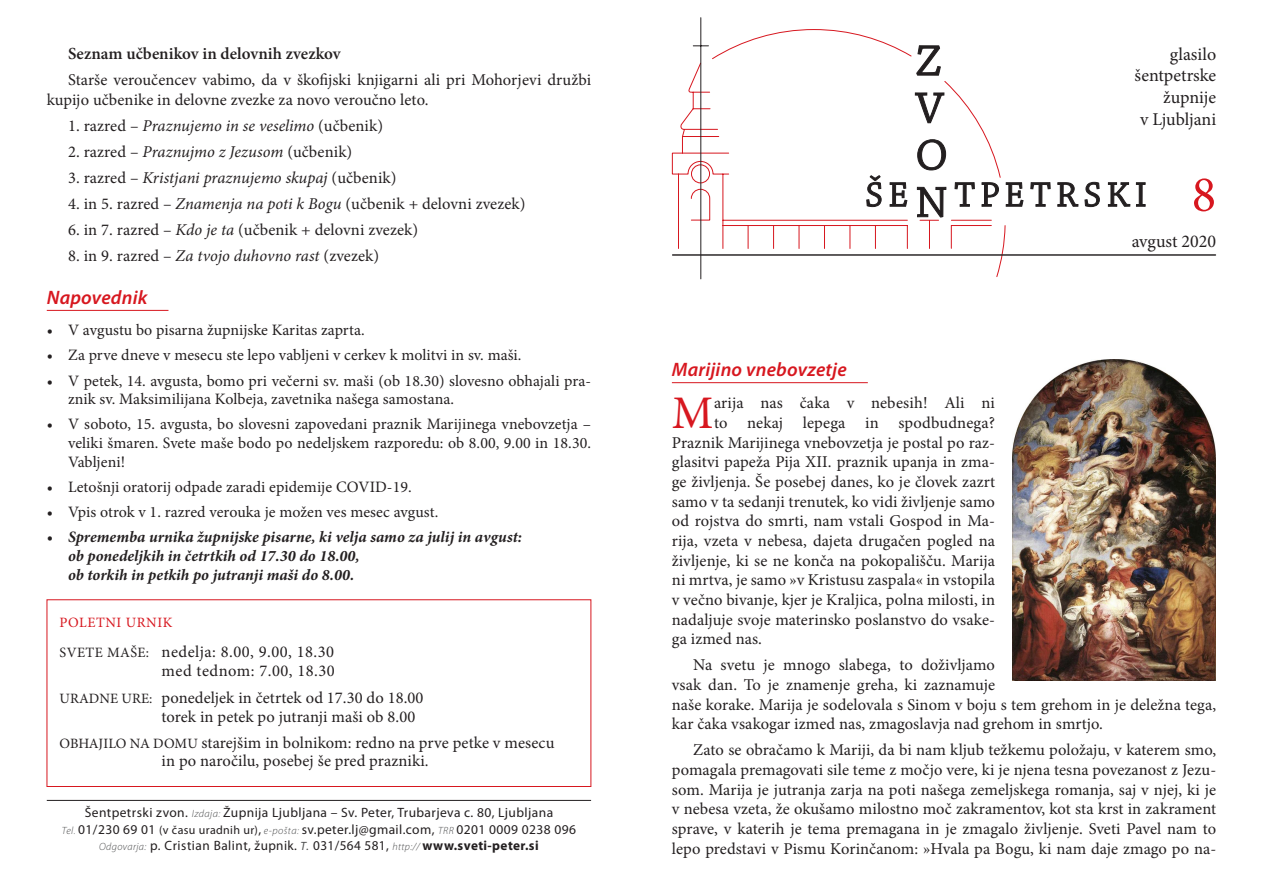
<style>
.page{position:relative;width:1263px;height:893px;background:#fff}
.page>*{position:absolute;margin:0;border:0;box-sizing:border-box;transform-origin:0 0}
.t1{font:51px "Minion Pro";color:#d7171f}
._02___besedilo_prvo{font:46.8px "Minion Pro";color:#d7171f}
._01___Naslov{font:italic 600 19.5px "Myriad Pro";letter-spacing:.01em;color:#d7171f}
.t2{font:18px "Minion Pro";color:#231f20}
._03___podnaslov{font:600 16.95px "Minion Pro";color:#231f20}
._03___Besedilo{font:16.5px/19.6px "Minion Pro";letter-spacing:.005em;color:#231f20}
._02___besedilo_prvo-2{font:16.5px "Minion Pro";letter-spacing:.005em;color:#231f20}
._07___besedilo_mase{font:16.5px/18.8px "Minion Pro";letter-spacing:.005em;color:#231f20}
._03___Besedilo-2{font:italic 16.5px "Minion Pro";letter-spacing:-.005em;color:#231f20}
._07___besedilo_mase-2{font:16.5px/18.3px "Minion Pro";letter-spacing:.03em;color:#231f20;text-align:right}
._07_Besedilo_nastej{font:15.9px/18.8px "Minion Pro";letter-spacing:.005em;color:#231f20}
._07_Besedilo_nastej-2{font:italic 700 15.9px/18.8px "Minion Pro";color:#231f20}
._07___besedilo_mase-3{font:14.25px "Minion Pro";letter-spacing:.04em;color:#d7171f}
._09___kolofon{font:13.5px/16.5px "Myriad Pro";letter-spacing:.03em;color:#231f20;text-align:center}
.s1{font-style:normal}
.s2{font-style:italic}
.s3{font-size:14.25px}
.s4{font-weight:300;font-style:italic;font-size:10.5px;color:#4b4c4d}
.s5{font-weight:300;font-style:italic;font-size:10.5px;color:#6c6d70}
.s6{font-size:12px}
.s7{font-style:italic;font-size:12px;color:#4b4c4d}
.s8{font-weight:700}
</style>
<div class="page">
<svg style="left:672px;top:29px;width:334px;height:248px"></svg>
<hr style="left:700px;top:18px;width:1px;height:261px;background:#231f20">
<svg style="left:693px;top:45px;width:15px;height:1px"></svg>
<hr style="left:673px;top:254px;width:542px;height:2px;background:#231f20">
<svg style="left:866px;top:45px;width:279px;height:172px"></svg>
<hr style="left:47px;top:800px;width:544px;height:1px;background:#231f20">
<div style="left:47px;top:600px;width:544px;height:187px;border:1px solid #d7171f"></div>
<hr style="left:47px;top:310px;width:121px;height:1px;background:#d7171f">
<hr style="left:672px;top:382px;width:196px;height:1px;background:#d7171f">
<img style="left:1012px;top:359px;width:203px;height:321px">
<p class="_03___podnaslov" style="left:68px;top:42px;width:274px">Seznam učbenikov in delovnih zvezkov</p>
<p class="_03___Besedilo" style="left:47px;top:70px;width:546px;text-indent:21px">Starše veroučencev vabimo, da v škofijski knjigarni ali pri Mohorjevi družbi kupijo učbenike in delovne zvezke za novo veroučno leto.</p>
<p class="_03___Besedilo-2" style="left:68px;top:114px;width:317px"><span class="s1">1. razred –</span> Praznujemo in se veselimo <span class="s1">(učbenik)</span></p>
<p class="_03___Besedilo" style="left:68px;top:142px;width:286px">2. razred – <span class="s2">Praznujmo z Jezusom</span> (učbenik)</p>
<p class="_03___Besedilo-2" style="left:68px;top:166px;width:330px"><span class="s1">3. razred –</span> Kristjani praznujemo skupaj <span class="s1">(učbenik)</span></p>
<p class="_03___Besedilo" style="left:68px;top:194px;width:459px">4. in 5. razred – <span class="s2">Znamenja na poti k Bogu</span> (učbenik + delovni zvezek)</p>
<p class="_03___Besedilo" style="left:68px;top:220px;width:352px">6. in 7. razred – <span class="s2">Kdo je ta</span> (učbenik + delovni zvezek)</p>
<p class="_03___Besedilo" style="left:68px;top:246px;width:313px">8. in 9. razred – <span class="s2">Za tvojo duhovno rast</span> (zvezek)</p>
<p class="_01___Naslov" style="left:47px;top:287px;width:102px">Napovednik</p>
<p class="_07_Besedilo_nastej" style="left:47px;top:321px;width:319px">• V avgustu bo pisarna župnijske Karitas zaprta.</p>
<p class="_07_Besedilo_nastej" style="left:47px;top:346px;width:476px">• Za prve dneve v mesecu ste lepo vabljeni v cerkev k molitvi in sv. maši.</p>
<p class="_07_Besedilo_nastej" style="left:68px;top:371px;width:524px;text-indent:-21px">• V petek, 14. avgusta, bomo pri večerni sv. maši (ob 18.30) slovesno obhajali pra&shy;znik sv. Maksimilijana Kolbeja, zavetnika našega samostana.</p>
<p class="_07_Besedilo_nastej" style="left:68px;top:415px;width:525px;text-align:justify;text-indent:-21px">• V soboto, 15. avgusta, bo slovesni zapovedani praznik Marijinega vnebovzetja – veliki šmaren. Svete maše bodo po nedeljskem razporedu: ob 8.00, 9.00 in 18.30.<br>Vabljeni!</p>
<p class="_07_Besedilo_nastej" style="left:47px;top:478px;width:366px">• Letošnji oratorij odpade zaradi epidemije COVID-19.</p>
<p class="_07_Besedilo_nastej" style="left:47px;top:503px;width:393px">• Vpis otrok v 1. razred verouka je možen ves mesec avgust.</p>
<p class="_07_Besedilo_nastej-2" style="left:68px;top:528px;width:456px;text-indent:-21px">• Sprememba urnika župnijske pisarne, ki velja samo za julij in avgust: ob ponedeljkih in četrtkih od 17.30 do 18.00,<br>ob torkih in petkih po jutranji maši do 8.00.</p>
<p class="_07___besedilo_mase-3" style="left:60px;top:613px;width:114px">POLETNI URNIK</p>
<p class="_07___besedilo_mase-2" style="left:60px;top:643px;width:277px"><span class="s3">SVETE MAŠE:</span> nedelja: 8.00, 9.00, 18.30 med tednom: 7.00, 18.30</p>
<p class="_07___besedilo_mase" style="left:162px;top:688px;width:263px;text-indent:-102px"><span class="s3">URADNE URE:</span> ponedeljek in četrtek od 17.30 do 18.00 torek in petek po jutranji maši ob 8.00</p>
<p class="_07___besedilo_mase" style="left:162px;top:734px;width:394px;line-height:18px;text-indent:-102px"><span class="s3">OBHAJILO NA DOMU</span> starejšim in bolnikom: redno na prve petke v mesecu in po naročilu, posebej še pred prazniki.</p>
<p class="_09___kolofon" style="left:62px;top:805px;width:516px">Šentpetrski zvon. <span class="s4">Izdaja</span><span class="s5">:</span> Župnija Ljubljana – Sv. Peter, Trubarjeva c. 80, Ljubljana<br><span class="s4">Tel</span><span class="s5">.</span> 01/230 69 01 <span class="s6">(v času uradnih ur)</span>, <span class="s4">e-pošta</span><span class="s5">:</span> sv.peter.lj@gmail.com, <span class="s4">TRR</span> 0201 0009 0238 096<br><span class="s4">Odgovarja:</span> p. Cristian Balint, župnik. <span class="s7">T.</span> 031/564 581, <span class="s4">http://</span> <span class="s8">www.sveti-peter.si</span></p>
<p class="t2" style="left:1170px;top:42px;width:48px">glasilo</p>
<p class="t2" style="left:1135px;top:64px;width:83px">šentpetrske</p>
<p class="t2" style="left:1163px;top:85px;width:54px">župnije</p>
<p class="t2" style="left:1140px;top:107px;width:78px">v Ljubljani</p>
<p class="t1" style="left:1192px;top:160px;width:26px">8</p>
<p class="t2" style="left:1132px;top:229px;width:86px">avgust 2020</p>
<p class="_01___Naslov" style="left:672px;top:359px;width:176px">Marijino vnebovzetje</p>
<p class="_02___besedilo_prvo" style="left:672px;top:382px;width:43px">M</p>
<p class="_02___besedilo_prvo-2" style="left:714px;top:392px;width:283px">arija nas čaka v nebesih! Ali ni</p>
<p class="_02___besedilo_prvo-2" style="left:714px;top:412px;width:283px">to nekaj lepega in spodbudnega?</p>
<p class="_02___besedilo_prvo-2" style="left:672px;top:431px;width:325px">Praznik Marijinega vnebovzetja je postal po raz-</p>
<p class="_02___besedilo_prvo-2" style="left:672px;top:451px;width:325px">glasitvi papeža Pija XII. praznik upanja in zma-</p>
<p class="_02___besedilo_prvo-2" style="left:672px;top:471px;width:325px">ge življenja. Še posebej danes, ko je človek zazrt</p>
<p class="_02___besedilo_prvo-2" style="left:672px;top:490px;width:325px">samo v ta sedanji trenutek, ko vidi življenje samo</p>
<p class="_02___besedilo_prvo-2" style="left:672px;top:510px;width:325px">od rojstva do smrti, nam vstali Gospod in Ma-</p>
<p class="_02___besedilo_prvo-2" style="left:672px;top:530px;width:325px">rija, vzeta v nebesa, dajeta drugačen pogled na</p>
<p class="_02___besedilo_prvo-2" style="left:672px;top:549px;width:325px">življenje, ki se ne konča na pokopališču. Marija</p>
<p class="_02___besedilo_prvo-2" style="left:672px;top:569px;width:325px">ni mrtva, je samo »v Kristusu zaspala« in vstopila</p>
<p class="_02___besedilo_prvo-2" style="left:672px;top:589px;width:325px">v večno bivanje, kjer je Kraljica, polna milosti, in</p>
<p class="_02___besedilo_prvo-2" style="left:672px;top:608px;width:325px">nadaljuje svoje materinsko poslanstvo do vsake-</p>
<p class="_02___besedilo_prvo-2" style="left:672px;top:628px;width:92px">ga izmed nas.</p>
<p class="_03___Besedilo" style="left:672px;top:655px;width:546px;text-indent:21px">Na svetu je mnogo slabega, to doživljamo<br>vsak dan. To je znamenje greha, ki zaznamuje<br>naše korake. Marija je sodelovala s Sinom v boju s tem grehom in je deležna tega, kar čaka vsakogar izmed nas, zmagoslavja nad grehom in smrtjo.</p>
<p class="_03___Besedilo" style="left:672px;top:740px;width:546px;text-align:justify;text-indent:21px">Zato se obračamo k Mariji, da bi nam kljub težkemu položaju, v katerem smo, pomagala premagovati sile teme z močjo vere, ki je njena tesna povezanost z Jezu&shy;som. Marija je jutranja zarja na poti našega zemeljskega romanja, saj v njej, ki je v nebesa vzeta, že okušamo milostno moč zakramentov, kot sta krst in zakrament sprave, v katerih je tema premagana in je zmagalo življenje. Sveti Pavel nam to lepo predstavi v Pismu Korinčanom: »Hvala pa Bogu, ki nam daje zmago po na-</p>
</div>
